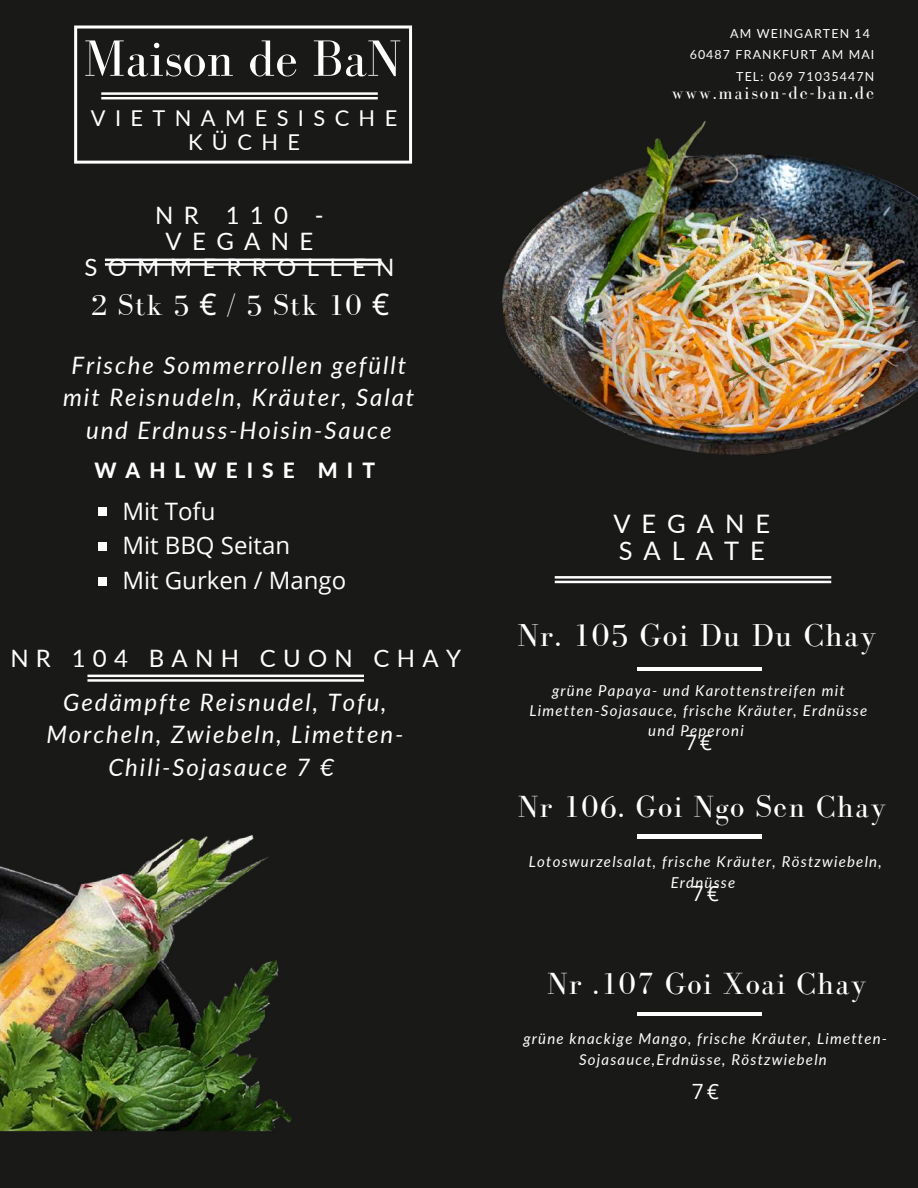
<style>
.page{position:relative;width:918px;height:1188px;background:#191918}
.page>*{position:absolute;margin:0;border:0;box-sizing:border-box;transform-origin:0 0}
.t1{font:52.5px "Bodoni FLF";color:#fff}
.t2{font:32.7px "Bodoni FLF";letter-spacing:.04em;color:#fff}
.t3{font:31.5px "Bodoni FLF";letter-spacing:.04em;color:#fff}
.t4{font:30px "Bodoni FLF";letter-spacing:.04em;color:#fff}
.t5{font:25.5px/27px "Lato";letter-spacing:.43em;color:#fff}
.t6{font:italic 24px/32.7px "Lato";letter-spacing:.08em;color:#fff;text-align:center}
.t7{font:24px/34.8px "Open Sans";color:#fff}
.t8{font:24px/25.8px "Lato";letter-spacing:.43em;color:#fff;text-align:center}
.t9{font:24px "Lato";letter-spacing:.305em;color:#fff}
.t10{font:21.9px/23.7px "Lato";letter-spacing:.43em;color:#fff;text-align:center}
.t11{font:800 21px "Lato";letter-spacing:.43em;color:#fff}
.t12{font:21px "Open Sans";color:#fff}
.t13{font:18.75px "Bodoni FLF";letter-spacing:.09em;color:#fff}
.t14{font:italic 15px/20.2px "Lato";letter-spacing:.08em;color:#fff;text-align:center}
.t15{font:12.45px "Lato";letter-spacing:.09em;color:#fff}
.s1{font-family:"Noto Sans"}
</style>
<div class="page">
<svg style="left:74px;top:26px;width:338px;height:138px"></svg>
<hr style="left:101px;top:97px;width:277px;height:2px;background:#fff">
<hr style="left:101px;top:92px;width:277px;height:3px;background:#fff">
<img style="left:0;top:576px;width:724px;height:556px">
<hr style="left:105px;top:263px;width:276px;height:3px;background:#fff">
<hr style="left:105px;top:259px;width:276px;height:2px;background:#fff">
<hr style="left:87px;top:679px;width:277px;height:3px;background:#fff">
<hr style="left:87px;top:675px;width:277px;height:2px;background:#fff">
<hr style="left:555px;top:581px;width:276px;height:2px;background:#fff">
<hr style="left:555px;top:576px;width:276px;height:3px;background:#fff">
<hr style="left:637px;top:835px;width:125px;height:3px;background:#fff">
<hr style="left:637px;top:667px;width:125px;height:4px;background:#fff">
<hr style="left:637px;top:1012px;width:125px;height:3px;background:#fff">
<img style="left:392px;top:73px;width:526px;height:383px">
<div style="left:98px;top:507px;width:9px;height:9px;background:#fff"></div>
<div style="left:98px;top:542px;width:9px;height:9px;background:#fff"></div>
<div style="left:98px;top:577px;width:9px;height:9px;background:#fff"></div>
<h1 class="t1" style="left:84px;top:30px;width:319px">Maison de BaN</h1>
<h3 class="t10" style="left:91px;top:106px;width:308px">VIETNAMESISCHE<br>KÜCHE</h3>
<h3 class="t8" style="left:84px;top:202px;width:312px">NR 110 -<br>VEGANE<br>SOMMERROLLEN</h3>
<h3 class="t4" style="left:91px;top:289px;width:300px">2Stk5<span class="s1">€</span>/5Stk10<span class="s1">€</span></h3>
<h3 class="t6" style="left:63px;top:348px;width:353px">Frische Sommerrollen gefüllt mit Reisnudeln, Kräuter, Salat und Erdnuss-Hoisin-Sauce</h3>
<h3 class="t11" style="left:94px;top:457px;width:282px">WAHLWEISE MIT</h3>
<h3 class="t7" style="left:122px;top:493px;width:225px">Mit Tofu<br>Mit BBQ Seitan<br>Mit Gurken / Mango</h3>
<h3 class="t9" style="left:10px;top:643px;width:452px">NR 104 BANH CUON CHAY</h3>
<h3 class="t6" style="left:46px;top:685px;width:359px">Gedämpfte Reisnudel, Tofu,<br>Morcheln, Zwiebeln, Limetten-<br>Chili-Sojasauce 7 €</h3>
<p class="t15" style="left:730px;top:26px;width:141px">AM WEINGARTEN 14</p>
<p class="t15" style="left:690px;top:47px;width:186px">60487 FRANKFURT AM MAI</p>
<p class="t15" style="left:736px;top:68px;width:140px">TEL: 069 71035447N</p>
<p class="t13" style="left:671px;top:83px;width:205px">www.maison-de-ban.de</p>
<h3 class="t5" style="left:613px;top:509px;width:158px">VEGANE<br>SALATE</h3>
<h2 class="t2" style="left:517px;top:617px;width:361px">Nr. 105 Goi Du Du Chay</h2>
<p class="t14" style="left:530px;top:680px;width:339px">grüne Papaya- und Karottenstreifen mit<br>Limetten-Sojasauce, frische Kräuter, Erdnüsse und Peperoni</p>
<h3 class="t12" style="left:685px;top:728px;width:29px">7€</h3>
<h3 class="t3" style="left:518px;top:790px;width:370px">Nr 106. Goi Ngo Sen Chay</h3>
<p class="t14" style="left:529px;top:851px;width:354px">Lotoswurzelsalat, frische Kräuter, Röstzwiebeln,<br>Erdnüsse</p>
<h3 class="t12" style="left:692px;top:879px;width:29px">7€</h3>
<h3 class="t3" style="left:547px;top:967px;width:321px">Nr .107 Goi Xoai Chay</h3>
<p class="t14" style="left:523px;top:1029px;width:365px">grüne knackige Mango, frische Kräuter, Limetten-<br>Sojasauce,Erdnüsse, Röstzwiebeln</p>
<h3 class="t12" style="left:692px;top:1076px;width:29px">7€</h3>
</div>
